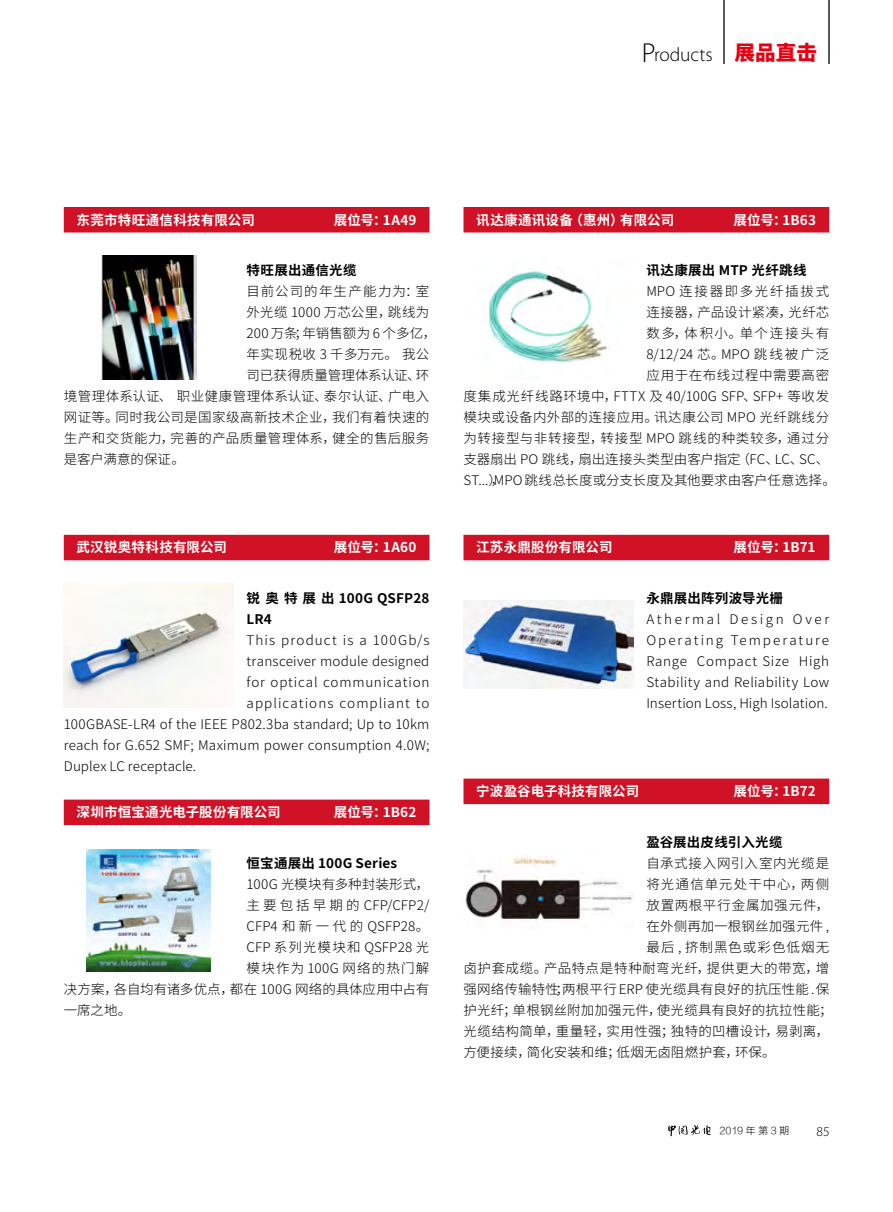
<style>
.page{position:relative;width:893px;height:1212px;background:#fff}
.page>*{position:absolute;margin:0;border:0;box-sizing:border-box;transform-origin:0 0}
.t1{font:300 19.5px "Myriad Pro";letter-spacing:-.005em;color:#000}
.t2{font:700 13.5px "Source Han Sans CN";letter-spacing:.01em;color:#fff}
.t3{font:300 13.5px "Myriad Pro";color:#000}
.t4{font:300 13.2px/21px "Source Han Sans CN";letter-spacing:.025em;color:#000;text-align:justify}
.t5{font:700 13.2px/21px "Source Han Sans CN";letter-spacing:.015em;color:#000}
.t6{font:300 13.2px "Source Han Sans CN";letter-spacing:.005em;color:#000}
.t7{font:300 13.2px "Source Han Sans CN";color:#000}
.t8{font:300 13.2px "Source Han Sans CN";letter-spacing:.08em;color:#000}
.t9{font:300 13.2px "Source Han Sans CN";letter-spacing:.075em;color:#000}
.t10{font:300 13.2px "Source Han Sans CN";letter-spacing:.06em;color:#000}
.t11{font:300 13.2px "Source Han Sans CN";letter-spacing:.055em;color:#000}
.t12{font:300 13.2px "Source Han Sans CN";letter-spacing:.05em;color:#000}
.t13{font:300 13.2px "Source Han Sans CN";letter-spacing:.065em;color:#000}
.t14{font:300 13.2px "Source Han Sans CN";letter-spacing:.215em;color:#000}
.t15{font:300 13.2px "Source Han Sans CN";letter-spacing:-.01em;color:#000}
.t16{font:300 13.2px "Source Han Sans CN";letter-spacing:.09em;color:#000}
.t17{font:300 13.2px "Source Han Sans CN";letter-spacing:.115em;color:#000}
.t18{font:300 13.2px "Source Han Sans CN";letter-spacing:.13em;color:#000}
.t19{font:300 13.2px "Source Han Sans CN";letter-spacing:.045em;color:#000}
.t20{font:300 13.2px "Source Han Sans CN";letter-spacing:-.005em;color:#000}
.t21{font:9.75px "FZLTKHK GBK1 0";color:#000}
.s1{font-size:27.45px}
.s2{font-family:"Source Han Sans CN";font-weight:800;font-size:20.25px;color:#e60012}
</style>
<div class="page">
<svg style="left:668px;top:1125px;width:43px;height:12px"></svg>
<hr style="left:828px;top:0;width:1px;height:64px;background:#595757">
<hr style="left:724px;top:0;width:1px;height:64px;background:#595757">
<div style="left:64px;top:207px;width:365px;height:25px;background:#d01126"></div>
<div style="left:64px;top:535px;width:365px;height:25px;background:#d01126"></div>
<div style="left:64px;top:799px;width:365px;height:26px;background:#d01126"></div>
<img style="left:101px;top:256px;width:95px;height:123px">
<img style="left:64px;top:583px;width:170px;height:124px">
<img style="left:86px;top:849px;width:125px;height:122px">
<div style="left:463px;top:207px;width:366px;height:25px;background:#d01126"></div>
<div style="left:463px;top:535px;width:366px;height:25px;background:#d01126"></div>
<div style="left:463px;top:778px;width:366px;height:26px;background:#d01126"></div>
<img style="left:487px;top:268px;width:123px;height:96px">
<img style="left:463px;top:601px;width:171px;height:88px">
<img style="left:465px;top:857px;width:169px;height:64px">
<h1 class="t1" style="left:642px;top:43px;width:177px"><span class="s1">P</span>roducts <span class="s2">展品直击</span></h1>
<p class="t2" style="left:77px;top:212px;width:180px">东莞市特旺通信科技有限公司</p>
<p class="t2" style="left:334px;top:212px;width:84px">展位号：1A49</p>
<p class="t5" style="left:247px;top:260px;width:111px">特旺展出通信光缆</p>
<p class="t9" style="left:247px;top:284px;width:184px">目前公司的年生产能力为：室</p>
<p class="t4" style="left:247px;top:302px;width:184px">外光缆 1000 万芯公里，跳线为</p>
<p class="t7" style="left:247px;top:326px;width:191px">200 万条；年销售额为 6 个多亿，</p>
<p class="t4" style="left:247px;top:344px;width:184px">年实现税收 3 千多万元。 我公</p>
<p class="t15" style="left:247px;top:368px;width:184px">司已获得质量管理体系认证、环</p>
<p class="t4" style="left:64px;top:386px;width:367px">境管理体系认证、 职业健康管理体系认证、泰尔认证、广电入</p>
<p class="t4" style="left:64px;top:407px;width:367px">网证等。同时我公司是国家级高新技术企业，我们有着快速的</p>
<p class="t4" style="left:64px;top:428px;width:367px">生产和交货能力，完善的产品质量管理体系，健全的售后服务</p>
<p class="t20" style="left:64px;top:452px;width:123px">是客户满意的保证。</p>
<p class="t2" style="left:77px;top:540px;width:152px">武汉锐奥特科技有限公司</p>
<p class="t2" style="left:334px;top:540px;width:84px">展位号：1A60</p>
<p class="t5" style="left:247px;top:588px;width:184px">锐奥特展出 100G QSFP28<br>LR4</p>
<p class="t8" style="left:247px;top:632px;width:184px">This product is a 100Gb/s</p>
<p class="t4" style="left:247px;top:651px;width:184px">transceiver module designed</p>
<p class="t10" style="left:247px;top:674px;width:184px">for optical communication</p>
<p class="t9" style="left:247px;top:695px;width:184px">applications compliant to</p>
<p class="t4" style="left:64px;top:714px;width:367px">100GBASE-LR4 of the IEEE P802.3ba standard; Up to 10km</p>
<p class="t4" style="left:64px;top:735px;width:367px">reach for G.652 SMF; Maximum power consumption 4.0W;</p>
<p class="t6" style="left:64px;top:758px;width:134px">Duplex LC receptacle.</p>
<p class="t2" style="left:77px;top:804px;width:206px">深圳市恒宝通光电子股份有限公司</p>
<p class="t2" style="left:334px;top:804px;width:84px">展位号：1B62</p>
<p class="t5" style="left:247px;top:852px;width:152px">恒宝通展出 100G Series</p>
<p class="t4" style="left:247px;top:873px;width:184px">100G 光模块有多种封装形式，</p>
<p class="t14" style="left:247px;top:897px;width:184px">主要包括早期的 CFP/CFP2/</p>
<p class="t4" style="left:247px;top:915px;width:184px">CFP4 和新一代的 QSFP28。</p>
<p class="t4" style="left:247px;top:936px;width:184px">CFP 系列光模块和 QSFP28 光</p>
<p class="t16" style="left:247px;top:960px;width:184px">模块作为 100G 网络的热门解</p>
<p class="t6" style="left:64px;top:981px;width:367px">决方案，各自均有诸多优点，都在 100G 网络的具体应用中占有</p>
<p class="t4" style="left:64px;top:999px;width:69px">一席之地。</p>
<p class="t2" style="left:476px;top:212px;width:199px">讯达康通讯设备（惠州）有限公司</p>
<p class="t2" style="left:733px;top:212px;width:84px">展位号：1B63</p>
<p class="t5" style="left:646px;top:260px;width:162px">讯达康展出 MTP 光纤跳线</p>
<p class="t17" style="left:646px;top:284px;width:184px">MPO 连接器即多光纤插拔式</p>
<p class="t4" style="left:646px;top:302px;width:184px">连接器，产品设计紧凑，光纤芯</p>
<p class="t18" style="left:646px;top:326px;width:184px">数多，体积小。单个连接头有</p>
<p class="t13" style="left:646px;top:347px;width:184px">8/12/24 芯。MPO 跳线被广泛</p>
<p class="t4" style="left:646px;top:365px;width:184px">应用于在布线过程中需要高密</p>
<p class="t4" style="left:463px;top:386px;width:367px">度集成光纤线路环境中，FTTX 及 40/100G SFP、SFP+ 等收发</p>
<p class="t4" style="left:463px;top:407px;width:367px">模块或设备内外部的连接应用。讯达康公司 MPO 光纤跳线分</p>
<p class="t11" style="left:463px;top:431px;width:367px">为转接型与非转接型，转接型 MPO 跳线的种类较多，通过分</p>
<p class="t7" style="left:463px;top:452px;width:367px">支器扇出 PO 跳线，扇出连接头类型由客户指定（FC、LC、SC、</p>
<p class="t4" style="left:463px;top:470px;width:374px">ST...），MPO 跳线总长度或分支长度及其他要求由客户任意选择。</p>
<p class="t2" style="left:476px;top:540px;width:138px">江苏永鼎股份有限公司</p>
<p class="t2" style="left:733px;top:540px;width:83px">展位号：1B71</p>
<p class="t5" style="left:646px;top:588px;width:138px">永鼎展出阵列波导光栅</p>
<p class="t4" style="left:646px;top:609px;width:184px">Athermal Design Over Operating Temperature Range Compact Size High Stability and Reliability Low Insertion Loss, High Isolation.</p>
<p class="t2" style="left:476px;top:783px;width:164px">宁波盈谷电子科技有限公司</p>
<p class="t2" style="left:733px;top:783px;width:84px">展位号：1B72</p>
<p class="t5" style="left:646px;top:831px;width:138px">盈谷展出皮线引入光缆</p>
<p class="t19" style="left:646px;top:855px;width:184px">自承式接入网引入室内光缆是</p>
<p class="t8" style="left:646px;top:876px;width:184px">将光通信单元处干中心，两侧</p>
<p class="t10" style="left:646px;top:897px;width:184px">放置两根平行金属加强元件，</p>
<p class="t4" style="left:646px;top:915px;width:184px">在外侧再加一根钢丝加强元件 ,</p>
<p class="t8" style="left:646px;top:939px;width:184px">最后 , 挤制黑色或彩色低烟无</p>
<p class="t12" style="left:463px;top:960px;width:367px">卤护套成缆。产品特点是特种耐弯光纤，提供更大的带宽，增</p>
<p class="t4" style="left:463px;top:978px;width:367px">强网络传输特性；两根平行 ERP 使光缆具有良好的抗压性能 .保</p>
<p class="t4" style="left:463px;top:999px;width:371px">护光纤；单根钢丝附加加强元件，使光缆具有良好的抗拉性能；</p>
<p class="t4" style="left:463px;top:1020px;width:367px">光缆结构简单，重量轻，实用性强；独特的凹槽设计，易剥离，</p>
<p class="t6" style="left:463px;top:1044px;width:314px">方便接续，简化安装和维；低烟无卤阻燃护套，环保。</p>
<p class="t21" style="left:719px;top:1125px;width:71px">2019 年 第 3 期</p>
<p class="t3" style="left:817px;top:1123px;width:15px">85</p>
</div>
